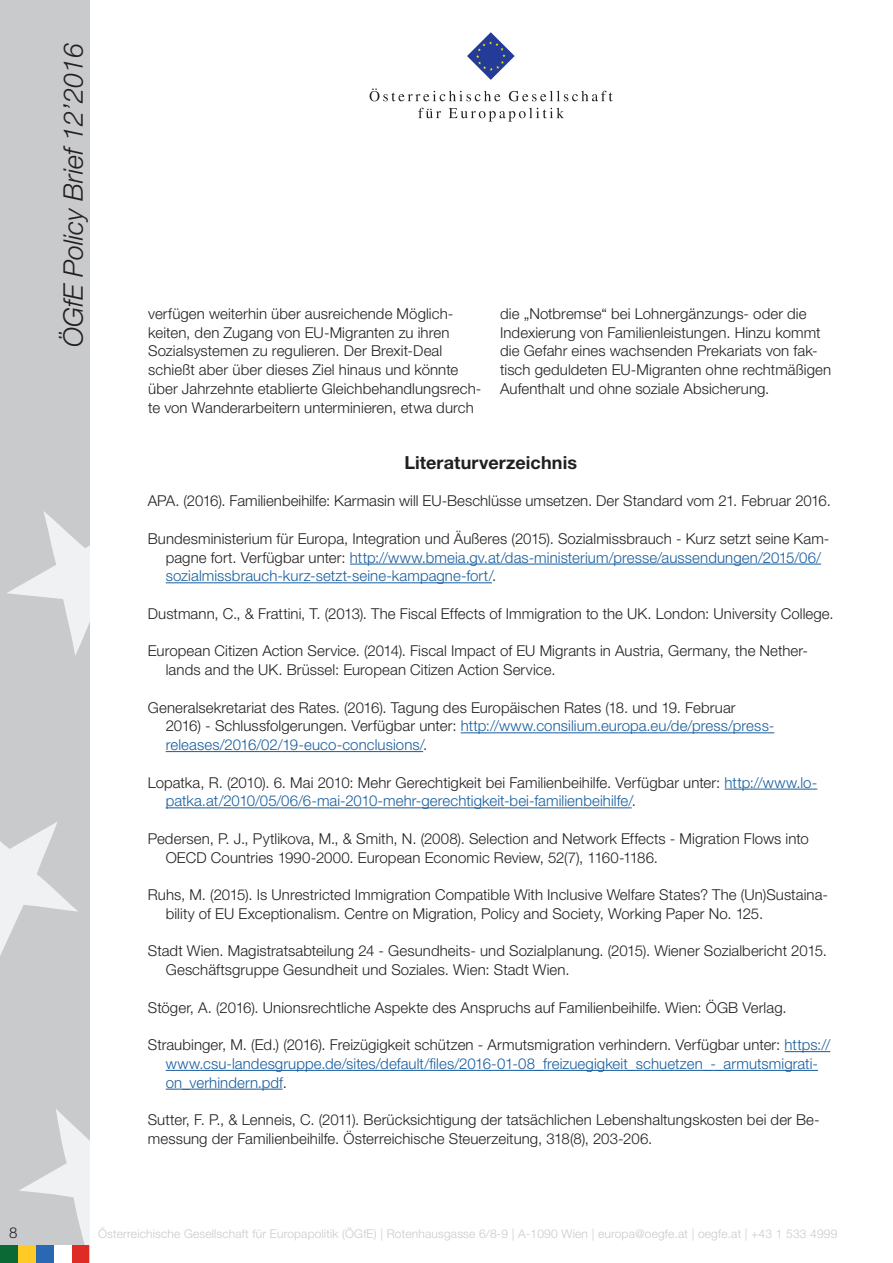
<style>
.page{position:relative;width:893px;height:1263px;background:#fff}
.page>*{position:absolute;margin:0;border:0;box-sizing:border-box;transform-origin:0 0}
.t1{font:italic 300 27px "Helvetica Neue LT Std";color:#231f20}
.Zwischenüberschrift{font:700 18px "Helvetica Neue LT Std";letter-spacing:.005em;color:#231f20}
.Literaturverzeichnis{font:300 15px/18.8px "Helvetica Neue LT Std";letter-spacing:.005em;color:#231f20}
.Literaturverzeichnis-2{font:300 15px/18.8px "Helvetica Neue LT Std";letter-spacing:.005em;color:#175d9e}
.Standard_Paragraph{font:300 15px/18.8px "Helvetica Neue LT Std";letter-spacing:.005em;color:#231f20}
.t2{font:300 12px "Helvetica Neue LT Std";letter-spacing:.015em;color:#c9cacc}
.s1{color:#175d9e}
.s2{color:#231f20}
</style>
<div class="page">
<div style="left:0;top:0;width:89px;height:1263px;background:#c9cacc"></div>
<svg style="left:19px;top:1109px;width:70px;height:136px"></svg>
<svg style="left:0;top:822px;width:78px;height:134px"></svg>
<svg style="left:7px;top:511px;width:82px;height:144px"></svg>
<div style="left:18px;top:1245px;width:18px;height:18px;background:#fecb26"></div>
<div style="left:36px;top:1245px;width:18px;height:18px;background:#2b68b3"></div>
<div style="left:71px;top:1245px;width:18px;height:18px;background:#de2b26"></div>
<div style="left:0;top:1245px;width:18px;height:18px;background:#0b6936"></div>
<div style="left:54px;top:1245px;width:17px;height:18px;background:#fff"></div>
<svg style="left:467px;top:32px;width:48px;height:48px"></svg>
<svg style="left:370px;top:88px;width:130px;height:13px"></svg>
<svg style="left:509px;top:91px;width:104px;height:10px"></svg>
<svg style="left:418px;top:108px;width:23px;height:10px"></svg>
<svg style="left:449px;top:108px;width:115px;height:14px"></svg>
<hr style="left:350px;top:564px;width:471px;height:1px;background:#175d9e">
<hr style="left:166px;top:582px;width:326px;height:1px;background:#175d9e">
<hr style="left:461px;top:732px;width:313px;height:1px;background:#175d9e">
<hr style="left:166px;top:751px;width:257px;height:1px;background:#175d9e">
<hr style="left:725px;top:789px;width:92px;height:1px;background:#175d9e">
<hr style="left:166px;top:807px;width:466px;height:1px;background:#175d9e">
<hr style="left:785px;top:1051px;width:45px;height:1px;background:#175d9e">
<hr style="left:166px;top:1070px;width:652px;height:1px;background:#175d9e">
<hr style="left:166px;top:1089px;width:117px;height:1px;background:#175d9e">
<h1 class="t1" style="left:57px;top:347px;width:305px;rotate:-90deg">ÖGfE Policy Brief 12’2016</h1>
<p class="Literaturverzeichnis" style="left:148px;top:304px;width:335px">verfügen weiterhin über ausreichende Möglich&shy;keiten, den Zugang von EU-Migranten zu ihren Sozialsystemen zu regulieren. Der Brexit-Deal schießt aber über dieses Ziel hinaus und könnte über Jahrzehnte etablierte Gleichbehandlungsrech&shy;te von Wanderarbeitern unterminieren, etwa durch</p>
<p class="Literaturverzeichnis" style="left:500px;top:304px;width:333px">die „Notbremse“ bei Lohnergänzungs- oder die Indexierung von Familienleistungen. Hinzu kommt die Gefahr eines wachsenden Prekariats von fak&shy;tisch geduldeten EU-Migranten ohne rechtmäßigen Aufenthalt und ohne soziale Absicherung.</p>
<p class="Zwischenüberschrift" style="left:404px;top:451px;width:174px">Literaturverzeichnis</p>
<p class="Literaturverzeichnis" style="left:148px;top:491px;width:685px">APA. (2016). Familienbeihilfe: Karmasin will EU-Beschlüsse umsetzen. Der Standard vom 21. Februar 2016.</p>
<p class="Literaturverzeichnis" style="left:166px;top:529px;width:665px;text-indent:-18px">Bundesministerium für Europa, Integration und Äußeres (2015). Sozialmissbrauch - Kurz setzt seine Kam&shy;pagne fort. Verfügbar unter: <span class="s1">http://www.bmeia.gv.at/das-ministerium/presse/aussendungen/2015/06/ sozialmissbrauch-kurz-setzt-seine-kampagne-fort/</span>.</p>
<p class="Literaturverzeichnis" style="left:148px;top:604px;width:687px">Dustmann, C., &amp; Frattini, T. (2013). The Fiscal Effects of Immigration to the UK. London: University College.</p>
<p class="Literaturverzeichnis" style="left:166px;top:641px;width:644px;text-indent:-18px">European Citizen Action Service. (2014). Fiscal Impact of EU Migrants in Austria, Germany, the Nether&shy;lands and the UK. Brüssel: European Citizen Action Service.</p>
<p class="Literaturverzeichnis" style="left:166px;top:697px;width:610px;text-indent:-18px">Generalsekretariat des Rates. (2016). Tagung des Europäischen Rates (18. und 19. Februar<br>2016) - Schlussfolgerungen. Verfügbar unter: <span class="s1">http://www.consilium.europa.eu/de/press/press&shy;releases/2016/02/19-euco-conclusions/</span>.</p>
<p class="Literaturverzeichnis-2" style="left:166px;top:772px;width:653px;text-indent:-18px"><span class="s2">Lopatka, R. (2010). 6. Mai 2010: Mehr Gerechtigkeit bei Familienbeihilfe. Verfügbar unter:</span> http://www.lo&shy;patka.at/2010/05/06/6-mai-2010-mehr-gerechtigkeit-bei-familienbeihilfe/<span class="s2">.</span></p>
<p class="Literaturverzeichnis" style="left:166px;top:829px;width:645px;text-indent:-18px">Pedersen, P. J., Pytlikova, M., &amp; Smith, N. (2008). Selection and Network Effects - Migration Flows into<br>OECD Countries 1990-2000. European Economic Review, 52(7), 1160-1186.</p>
<p class="Literaturverzeichnis" style="left:166px;top:885px;width:664px;text-indent:-18px">Ruhs, M. (2015). Is Unrestricted Immigration Compatible With Inclusive Welfare States? The (Un)Sustaina&shy;bility of EU Exceptionalism. Centre on Migration, Policy and Society, Working Paper No. 125.</p>
<p class="Literaturverzeichnis" style="left:166px;top:941px;width:663px;text-indent:-18px">Stadt Wien. Magistratsabteilung 24 - Gesundheits- und Sozialplanung. (2015). Wiener Sozialbericht 2015.<br>Geschäftsgruppe Gesundheit und Soziales. Wien: Stadt Wien.</p>
<p class="Literaturverzeichnis" style="left:148px;top:997px;width:640px">Stöger, A. (2016). Unionsrechtliche Aspekte des Anspruchs auf Familienbeihilfe. Wien: ÖGB Verlag.</p>
<p class="Literaturverzeichnis-2" style="left:166px;top:1035px;width:666px;text-indent:-18px"><span class="s2">Straubinger, M. (Ed.) (2016). Freizügigkeit schützen - Armutsmigration verhindern. Verfügbar unter:</span> https:// www.csu-landesgruppe.de/sites/default/files/2016-01-08_freizuegigkeit_schuetzen_-_armutsmigrati&shy;on_verhindern.pdf<span class="s2">.</span></p>
<p class="Standard_Paragraph" style="left:148px;top:1110px;width:674px">Sutter, F. P., &amp; Lenneis, C. (2011). Berücksichtigung der tatsächlichen Lebenshaltungskosten bei der Be&shy;messung der Familienbeihilfe. Österreichische Steuerzeitung, 318(8), 203-206.</p>
<p class="Literaturverzeichnis" style="left:9px;top:1222px;width:10px">8</p>
<p class="t2" style="left:98px;top:1226px;width:741px">Österreichische Gesellschaft für Europapolitik (ÖGfE) | Rotenhausgasse 6/8-9 | A-1090 Wien | europa@oegfe.at | oegfe.at | +43 1 533 4999</p>
</div>
